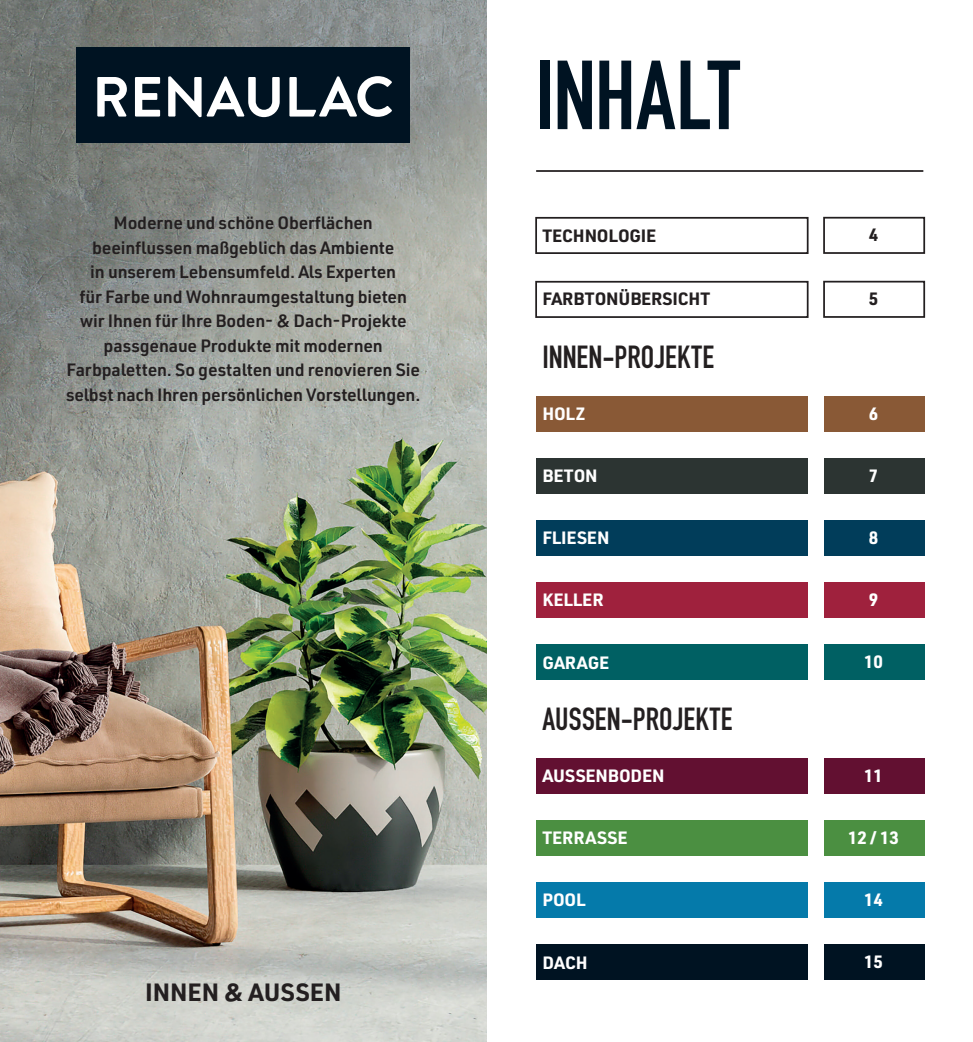
<style>
.page{position:relative;width:973px;height:1042px;background:#fff}
.page>*{position:absolute;margin:0;border:0;box-sizing:border-box;transform-origin:0 0}
.t1{font:700 96.25px "DIN Condensed";letter-spacing:-.015em;color:#001322}
.t2{font:700 31.5px "DIN Condensed";letter-spacing:.005em;color:#231f20}
.t3{font:700 24.5px "URWDIN";color:#231f20}
.t4{font:600 17.5px/24.5px "URWDIN";letter-spacing:-.01em;color:#231f20;text-align:center}
.t5{font:700 17.5px "URWDIN";letter-spacing:-.01em;color:#fff}
.t6{font:700 17.5px "URWDIN";letter-spacing:-.01em;color:#231f20}
</style>
<div class="page">
<img style="left:0;top:0;width:486px;height:1042px">
<div style="left:77px;top:47px;width:333px;height:96px;background:#001322"></div>
<svg style="left:97px;top:77px;width:30px;height:40px"></svg>
<svg style="left:135px;top:77px;width:25px;height:40px"></svg>
<svg style="left:168px;top:76px;width:112px;height:41px"></svg>
<svg style="left:289px;top:76px;width:103px;height:41px"></svg>
<hr style="left:536px;top:170px;width:387px;height:2px;background:#231f20">
<div style="left:535px;top:217px;width:273px;height:37px;border:2px solid #231f20"></div>
<div style="left:823px;top:217px;width:101px;height:37px;border:2px solid #231f20"></div>
<div style="left:535px;top:281px;width:273px;height:37px;border:2px solid #231f20"></div>
<div style="left:536px;top:396px;width:271px;height:35px;background:#895936"></div>
<div style="left:823px;top:281px;width:101px;height:37px;border:2px solid #231f20"></div>
<div style="left:536px;top:458px;width:271px;height:35px;background:#2c3432"></div>
<div style="left:536px;top:520px;width:271px;height:36px;background:#013d5a"></div>
<div style="left:823px;top:396px;width:101px;height:35px;background:#895936"></div>
<div style="left:536px;top:582px;width:271px;height:36px;background:#9f213d"></div>
<div style="left:536px;top:645px;width:271px;height:35px;background:#006063"></div>
<div style="left:823px;top:458px;width:101px;height:35px;background:#2c3432"></div>
<div style="left:536px;top:945px;width:271px;height:35px;background:#001322"></div>
<div style="left:536px;top:758px;width:271px;height:35px;background:#621031"></div>
<div style="left:823px;top:520px;width:101px;height:35px;background:#013d5a"></div>
<div style="left:536px;top:882px;width:271px;height:36px;background:#057aaa"></div>
<div style="left:536px;top:820px;width:271px;height:35px;background:#4b8f41"></div>
<div style="left:823px;top:582px;width:101px;height:36px;background:#9f213d"></div>
<div style="left:823px;top:944px;width:101px;height:36px;background:#001322"></div>
<div style="left:823px;top:882px;width:101px;height:36px;background:#057aaa"></div>
<div style="left:823px;top:645px;width:101px;height:35px;background:#006063"></div>
<div style="left:823px;top:820px;width:101px;height:35px;background:#4b8f41"></div>
<div style="left:823px;top:758px;width:101px;height:35px;background:#621031"></div>
<p class="t4" style="left:66px;top:210px;width:356px">Moderne und schöne Oberflächen beeinflussen maßgeblich das Ambiente<br>in unserem Lebensumfeld. Als Experten<br>für Farbe und Wohnraumgestaltung bieten wir Ihnen für Ihre Boden- &amp; Dach-Projekte passgenaue Produkte mit modernen Farbpaletten. So gestalten und renovieren Sie selbst nach Ihren persönlichen Vorstellungen.</p>
<h3 class="t3" style="left:145px;top:975px;width:198px">INNEN &amp; AUSSEN</h3>
<h1 class="t1" style="left:535px;top:31px;width:206px">INHALT</h1>
<p class="t6" style="left:542px;top:223px;width:115px">TECHNOLOGIE</p>
<p class="t6" style="left:868px;top:223px;width:11px">4</p>
<p class="t6" style="left:542px;top:287px;width:169px">FARBTONÜBERSICHT</p>
<p class="t6" style="left:868px;top:287px;width:11px">5</p>
<h2 class="t2" style="left:542px;top:336px;width:173px">INNEN-PROJEKTE</h2>
<p class="t5" style="left:542px;top:401px;width:45px">HOLZ</p>
<p class="t5" style="left:868px;top:401px;width:11px">6</p>
<p class="t5" style="left:542px;top:464px;width:57px">BETON</p>
<p class="t5" style="left:868px;top:463px;width:11px">7</p>
<p class="t5" style="left:542px;top:526px;width:68px">FLIESEN</p>
<p class="t5" style="left:868px;top:526px;width:11px">8</p>
<p class="t5" style="left:542px;top:588px;width:63px">KELLER</p>
<p class="t5" style="left:868px;top:588px;width:11px">9</p>
<p class="t5" style="left:542px;top:650px;width:68px">GARAGE</p>
<p class="t5" style="left:863px;top:650px;width:20px">10</p>
<h2 class="t2" style="left:542px;top:698px;width:192px">AUSSEN-PROJEKTE</h2>
<p class="t5" style="left:542px;top:763px;width:123px">AUSSENBODEN</p>
<p class="t5" style="left:863px;top:763px;width:20px">11</p>
<p class="t5" style="left:542px;top:826px;width:87px">TERRASSE</p>
<p class="t5" style="left:847px;top:826px;width:52px">12 / 13</p>
<p class="t5" style="left:542px;top:888px;width:45px">POOL</p>
<p class="t5" style="left:863px;top:888px;width:20px">14</p>
<p class="t5" style="left:542px;top:950px;width:47px">DACH</p>
<p class="t5" style="left:863px;top:950px;width:20px">15</p>
</div>
